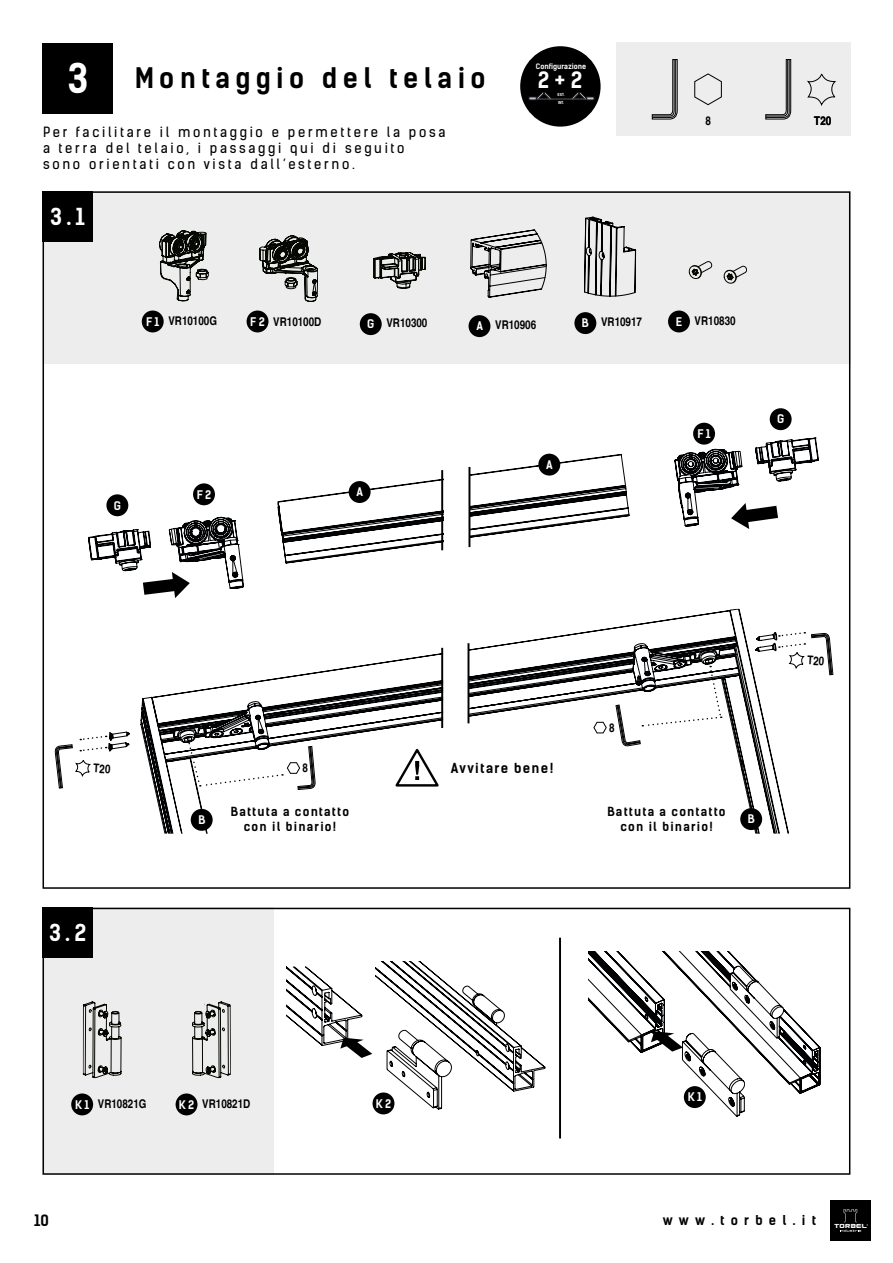
<style>
.page{position:relative;width:893px;height:1263px;background:#fff}
.page>*{position:absolute;margin:0;border:0;box-sizing:border-box;transform-origin:0 0}
.t1{font:700 27px "Kelson Sans";letter-spacing:.2em;color:#000}
.t2{font:700 22.2px "Kelson Sans";color:#fff}
.t3{font:700 21.6px "Kelson Sans";color:#fff}
.t4{font:700 15px "Kelson Sans";color:#000}
.t5{font:13.5px/16.2px "Kelson Sans";letter-spacing:.2em;color:#000}
.t6{font:700 13.2px "Kelson Sans";letter-spacing:.1em;color:#000}
.t7{font:700 12.9px "Kelson Sans";letter-spacing:.48em;color:#000}
.t8{font:700 condensed 12px "Helvetica";color:#000}
.t9{font:700 12px/14.4px "Kelson Sans";letter-spacing:.1em;color:#000;text-align:center}
.t10{font:700 11.4px "Kelson Sans";letter-spacing:.2em;color:#fff}
.t11{font:700 7.2px "Kelson Sans";color:#fff}
.t12{font:7.05px "Usuzi";letter-spacing:.05em;color:#fff}
.t13{font:700 3.9px/8.2px "Kelson Sans";color:#fff}
.s1{font-size:39px;color:#fff}
.s2{font-family:"Kelson Sans";font-stretch:normal;font-size:11.4px;color:#fff}
</style>
<div class="page">
<div style="left:830px;top:1200px;width:41px;height:41px;background:#000"></div>
<svg style="left:840px;top:1209px;width:28px;height:23px"></svg>
<div style="left:43px;top:191px;width:807px;height:173px;background:#ededed"></div>
<div style="left:43px;top:908px;width:231px;height:267px;background:#ededed"></div>
<div style="left:43px;top:908px;width:807px;height:267px;border:2px solid #000"></div>
<div style="left:71px;top:1093px;width:22px;height:22px;background:#000;border-radius:50%"></div>
<div style="left:176px;top:1093px;width:21px;height:22px;background:#000;border-radius:50%"></div>
<div style="left:616px;top:43px;width:234px;height:93px;background:#ededed"></div>
<svg style="left:651px;top:59px;width:27px;height:61px"></svg>
<svg style="left:694px;top:73px;width:28px;height:33px"></svg>
<svg style="left:765px;top:59px;width:26px;height:61px"></svg>
<svg style="left:807px;top:74px;width:29px;height:31px"></svg>
<div style="left:43px;top:43px;width:70px;height:70px;background:#000"></div>
<div style="left:43px;top:191px;width:50px;height:51px;background:#000"></div>
<div style="left:43px;top:908px;width:50px;height:50px;background:#000"></div>
<div style="left:520px;top:46px;width:81px;height:81px;background:#000;border-radius:50%"></div>
<svg style="left:529px;top:92px;width:22px;height:8px"></svg>
<svg style="left:572px;top:92px;width:22px;height:8px"></svg>
<div style="left:536px;top:98px;width:51px;height:2px;border:1px solid #1a1b1f"></div>
<svg style="left:689px;top:261px;width:23px;height:18px"></svg>
<svg style="left:724px;top:266px;width:23px;height:17px"></svg>
<div style="left:668px;top:310px;width:22px;height:22px;background:#000;border-radius:50%"></div>
<div style="left:469px;top:315px;width:21px;height:22px;background:#000;border-radius:50%"></div>
<svg style="left:470px;top:229px;width:77px;height:69px"></svg>
<div style="left:360px;top:313px;width:22px;height:22px;background:#000;border-radius:50%"></div>
<svg style="left:374px;top:252px;width:52px;height:37px"></svg>
<div style="left:142px;top:310px;width:22px;height:22px;background:#000;border-radius:50%"></div>
<svg style="left:159px;top:231px;width:49px;height:70px"></svg>
<div style="left:574px;top:312px;width:22px;height:22px;background:#000;border-radius:50%"></div>
<svg style="left:579px;top:216px;width:58px;height:98px"></svg>
<div style="left:247px;top:310px;width:21px;height:22px;background:#000;border-radius:50%"></div>
<svg style="left:260px;top:236px;width:58px;height:66px"></svg>
<div style="left:693px;top:423px;width:22px;height:22px;background:#000;border-radius:50%"></div>
<svg style="left:83px;top:1001px;width:39px;height:77px"></svg>
<svg style="left:192px;top:1001px;width:39px;height:77px"></svg>
<div style="left:373px;top:1092px;width:21px;height:22px;background:#000;border-radius:50%"></div>
<svg style="left:286px;top:962px;width:259px;height:147px"></svg>
<svg style="left:88px;top:479px;width:355px;height:110px"></svg>
<svg style="left:469px;top:438px;width:350px;height:110px"></svg>
<svg style="left:143px;top:572px;width:47px;height:26px"></svg>
<svg style="left:731px;top:503px;width:47px;height:26px"></svg>
<div style="left:106px;top:494px;width:22px;height:22px;background:#000;border-radius:50%"></div>
<div style="left:770px;top:408px;width:22px;height:22px;background:#000;border-radius:50%"></div>
<div style="left:349px;top:481px;width:22px;height:22px;background:#000;border-radius:50%"></div>
<div style="left:538px;top:454px;width:22px;height:22px;background:#000;border-radius:50%"></div>
<svg style="left:588px;top:951px;width:232px;height:165px"></svg>
<div style="left:684px;top:1086px;width:22px;height:22px;background:#000;border-radius:50%"></div>
<hr style="left:441px;top:470px;width:2px;height:80px;background:#000">
<svg style="left:109px;top:647px;width:334px;height:187px"></svg>
<svg style="left:468px;top:608px;width:366px;height:226px"></svg>
<div style="left:740px;top:808px;width:22px;height:22px;background:#000;border-radius:50%"></div>
<div style="left:191px;top:809px;width:22px;height:22px;background:#000;border-radius:50%"></div>
<div style="left:286px;top:759px;width:36px;height:16px;background:#fff"></div>
<hr style="left:441px;top:648px;width:2px;height:80px;background:#000">
<hr style="left:467px;top:643px;width:2px;height:80px;background:#000">
<hr style="left:559px;top:938px;width:2px;height:200px;background:#000">
<svg style="left:187px;top:739px;width:128px;height:51px"></svg>
<div style="left:593px;top:718px;width:35px;height:16px;background:#fff"></div>
<svg style="left:616px;top:666px;width:106px;height:80px"></svg>
<svg style="left:593px;top:721px;width:14px;height:13px"></svg>
<hr style="left:468px;top:467px;width:2px;height:80px;background:#000">
<svg style="left:392px;top:747px;width:50px;height:41px"></svg>
<svg style="left:779px;top:632px;width:54px;height:43px"></svg>
<svg style="left:55px;top:735px;width:55px;height:53px"></svg>
<h1 class="t1" style="left:67px;top:62px;width:420px"><span class="s1">3</span> Montaggio del telaio</h1>
<p class="t5" style="left:43px;top:124px;width:404px">Per facilitare il montaggio e permettere la posa a terra del telaio, i passaggi qui di seguito<br>sono orientati con vista dall’esterno.</p>
<h2 class="t2" style="left:50px;top:203px;width:36px">3.1</h2>
<p class="t11" style="left:536px;top:62px;width:52px">Configurazione</p>
<h3 class="t3" style="left:538px;top:67px;width:46px">2 + 2</h3>
<p class="t13" style="left:557px;top:90px;width:9px">EST.<br>INT.</p>
<p class="t8" style="left:705px;top:113px;width:7px">8</p>
<p class="t8" style="left:814px;top:113px;width:18px">T20</p>
<p class="t8" style="left:146px;top:312px;width:73px"><span class="s2">F 1</span> VR10100G</p>
<p class="t8" style="left:250px;top:313px;width:73px"><span class="s2">F 2</span> VR10100D</p>
<p class="t8" style="left:367px;top:315px;width:62px"><span class="s2">G</span> VR10300</p>
<p class="t8" style="left:582px;top:314px;width:62px"><span class="s2">B</span> VR10917</p>
<p class="t8" style="left:476px;top:317px;width:61px"><span class="s2">A</span> VR10906</p>
<p class="t8" style="left:676px;top:312px;width:61px"><span class="s2">E</span> VR10830</p>
<p class="t10" style="left:114px;top:498px;width:9px">G</p>
<p class="t10" style="left:197px;top:487px;width:16px">F2</p>
<p class="t10" style="left:357px;top:485px;width:8px">A</p>
<p class="t10" style="left:546px;top:458px;width:8px">A</p>
<p class="t10" style="left:697px;top:427px;width:15px">F1</p>
<p class="t10" style="left:777px;top:412px;width:9px">G</p>
<p class="t8" style="left:302px;top:759px;width:7px">8</p>
<p class="t6" style="left:451px;top:760px;width:104px">Avvitare bene!</p>
<p class="t8" style="left:609px;top:719px;width:7px">8</p>
<h2 class="t2" style="left:49px;top:919px;width:39px">3.2</h2>
<p class="t10" style="left:198px;top:813px;width:9px">B</p>
<p class="t9" style="left:231px;top:805px;width:120px">Battuta a contatto con il binario!</p>
<p class="t9" style="left:607px;top:805px;width:120px">Battuta a contatto con il binario!</p>
<p class="t10" style="left:748px;top:812px;width:9px">B</p>
<p class="t8" style="left:75px;top:1096px;width:73px"><span class="s2">K 1</span> VR10821G</p>
<p class="t8" style="left:179px;top:1096px;width:73px"><span class="s2">K 2</span> VR10821D</p>
<p class="t10" style="left:376px;top:1096px;width:17px">K2</p>
<p class="t10" style="left:688px;top:1090px;width:16px">K1</p>
<p class="t4" style="left:34px;top:1211px;width:16px">10</p>
<p class="t7" style="left:663px;top:1212px;width:155px">www.torbel.it</p>
<p class="t12" style="left:834px;top:1223px;width:34px">TORBEL</p>
</div>
